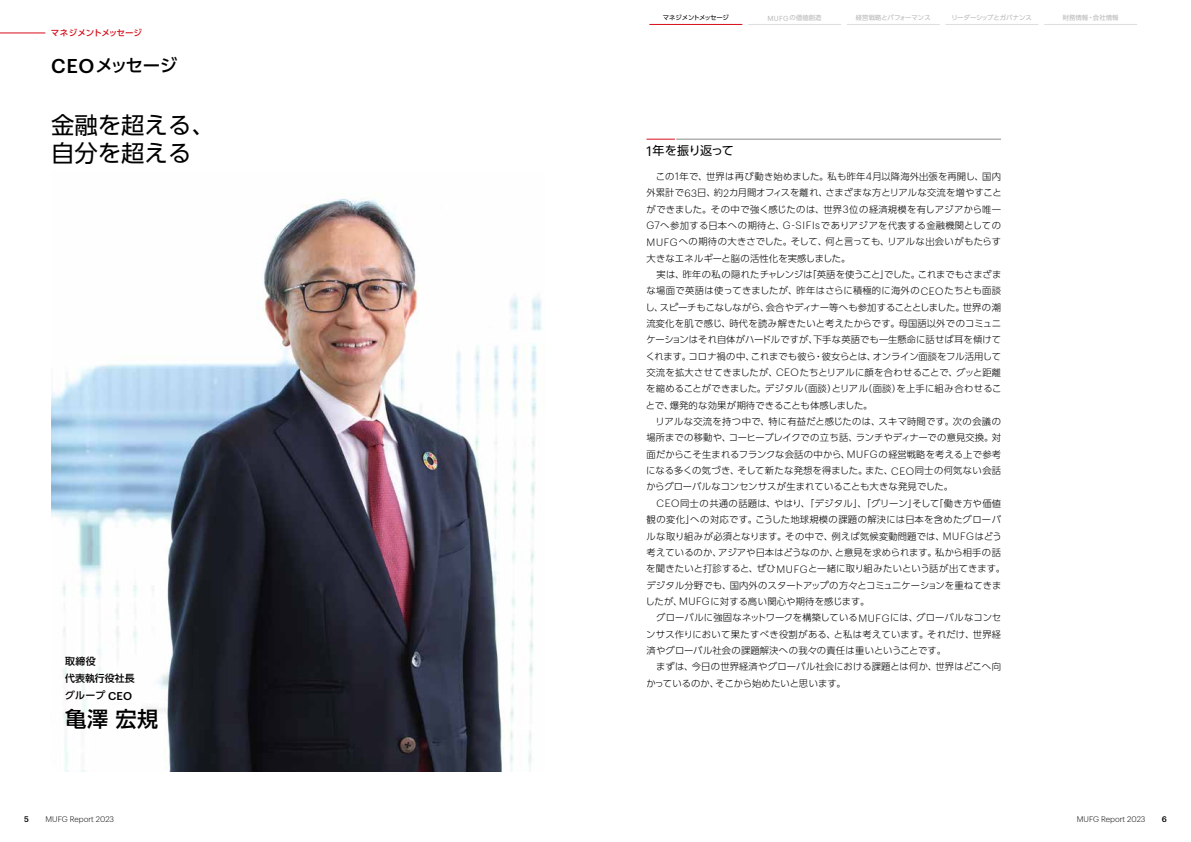
<style>
.page{position:relative;width:1191px;height:842px;background:#fff}
.page>*{position:absolute;margin:0;border:0;box-sizing:border-box;transform-origin:0 0}
.t1{font:23.4px/28.3px "UD Shin Go Pro";color:#000}
.t2{font:500 21.3px "UD Shin Go Pro";color:#000}
.t3{font:500 17.5px "UD Shin Go Pro";letter-spacing:-.075em;color:#000}
.t4{font:12px "UD Shin Go Pro";letter-spacing:-.035em;color:#000}
.t5{font:500 9.9px/17.4px "UD Shin Go Pro";color:#000}
.t6{font:300 9.3px/16.4px "UD Shin Go Pro";letter-spacing:.005em;color:#000;text-align:justify}
.t7{font:500 8.5px "UD Shin Go Pro";letter-spacing:-.005em;color:#d80c18}
.t8{font:300 7.9px "Graphik";color:#000}
.t9{font:500 7.9px "Graphik";color:#000}
.t10{font:6.4px "UD Shin Go Pro";color:#b5b6b6}
.t11{font:6.4px "UD Shin Go Pro";letter-spacing:-.035em;color:#000}
.s1{font-family:"Graphik";font-size:19.6px}
.s2{font-family:"Graphik";font-size:11.1px}
.s3{font-family:"Graphik";font-size:7.1px}
.s4{font-family:"Graphik";font-size:13.4px}
.s5{font-family:"Graphik";font-size:10.4px}
</style>
<div class="page">
<hr style="left:0;top:33px;width:45px;height:1px;background:#d80c18">
<img style="left:51px;top:198px;width:491px;height:573px">
<svg style="left:646px;top:139px;width:29px;height:1px"></svg>
<hr style="left:676px;top:139px;width:325px;height:1px;background:#898989">
<hr style="left:649px;top:24px;width:93px;height:1px;background:#d80c18">
<hr style="left:748px;top:24px;width:93px;height:1px;background:#dcdddd">
<hr style="left:846px;top:24px;width:93px;height:1px;background:#dcdddd">
<hr style="left:945px;top:24px;width:93px;height:1px;background:#dcdddd">
<hr style="left:1044px;top:24px;width:93px;height:1px;background:#dcdddd">
<p class="t7" style="left:51px;top:26px;width:93px">マネジメントメッセージ</p>
<h3 class="t3" style="left:51px;top:51px;width:128px"><span class="s1">CEO</span>メッセージ</h3>
<h1 class="t1" style="left:51px;top:110px;width:165px">金融を超える、自分を超える</h1>
<p class="t5" style="left:65px;top:652px;width:71px">取締役<br>代表執行役社長グループ <span class="s2">CEO</span></p>
<h2 class="t2" style="left:65px;top:701px;width:95px">亀澤宏規</h2>
<p class="t11" style="left:663px;top:13px;width:68px">マネジメントメッセージ</p>
<p class="t10" style="left:767px;top:13px;width:56px"><span class="s3">MUFG</span>の価値創造</p>
<p class="t10" style="left:856px;top:13px;width:76px">経営戦略とパフォーマンス</p>
<p class="t10" style="left:951px;top:13px;width:82px">リーダーシップとガバナンス</p>
<p class="t10" style="left:1062px;top:13px;width:57px">財務情報・会社情報</p>
<p class="t4" style="left:646px;top:141px;width:89px"><span class="s4">1</span>年を振り返って</p>
<p class="t6" style="left:646px;top:168px;width:356px;text-indent:9px">この<span class="s5">1</span>年で、世界は再び動き始めました。私も昨年<span class="s5">4</span>月以降海外出張を再開し、国内外累計で<span class="s5">63</span>日、約<span class="s5">2</span>カ月間オフィスを離れ、さまざまな方とリアルな交流を増やすことができました。その中で強く感じたのは、世界<span class="s5">3</span>位の経済規模を有しアジアから唯一<span class="s5">G7</span>へ参加する日本への期待と、<span class="s5">G-SIFIs</span>でありアジアを代表する金融機関としての<span class="s5">MUFG</span>への期待の大きさでした。そして、何と言っても、リアルな出会いがもたらす大きなエネルギーと脳の活性化を実感しました。</p>
<p class="t6" style="left:645px;top:266px;width:357px;text-indent:11px">実は、昨年の私の隠れたチャレンジは「英語を使うこと」でした。これまでもさまざまな場面で英語は使ってきましたが、昨年はさらに積極的に海外の<span class="s5">CEO</span>たちとも面談し、スピーチもこなしながら、会合やディナー等へも参加することとしました。世界の潮流変化を肌で感じ、時代を読み解きたいと考えたからです。母国語以外でのコミュニケーションはそれ自体がハードルですが、下手な英語でも一生懸命に話せば耳を傾けてくれます。コロナ禍の中、これまでも彼ら・彼女らとは、オンライン面談をフル活用して交流を拡大させてきましたが、<span class="s5">CEO</span>たちとリアルに顔を合わせることで、グッと距離を縮めることができました。デジタル（面談）とリアル（面談）を上手に組み合わせることで、爆発的な効果が期待できることも体感しました。</p>
<p class="t6" style="left:646px;top:413px;width:356px;text-indent:9px">リアルな交流を持つ中で、特に有益だと感じたのは、スキマ時間です。次の会議の場所までの移動や、コーヒーブレイクでの立ち話、ランチやディナーでの意見交換。対面だからこそ生まれるフランクな会話の中から、<span class="s5">MUFG</span>の経営戦略を考える上で参考になる多くの気づき、そして新たな発想を得ました。また、<span class="s5">CEO</span>同士の何気ない会話からグローバルなコンセンサスが生まれていることも大きな発見でした。</p>
<p class="t6" style="left:645px;top:495px;width:361px;text-align:left;text-indent:11px"><span class="s5">CEO</span>同士の共通の話題は、やはり、「デジタル」、「グリーン」そして「働き方や価値観の変化」への対応です。こうした地球規模の課題の解決には日本を含めたグローバルな取り組みが必須となります。その中で、例えば気候変動問題では、<span class="s5">MUFG</span>はどう考えているのか、アジアや日本はどうなのか、と意見を求められます。私から相手の話を聞きたいと打診すると、ぜひ<span class="s5">MUFG</span>と一緒に取り組みたいという話が出てきます。デジタル分野でも、国内外のスタートアップの方々とコミュニケーションを重ねてきましたが、<span class="s5">MUFG</span>に対する高い関心や期待を感じます。</p>
<p class="t6" style="left:646px;top:609px;width:356px;text-indent:10px">グローバルに強固なネットワークを構築している<span class="s5">MUFG</span>には、グローバルなコンセンサス作りにおいて果たすべき役割がある、と私は考えています。それだけ、世界経済やグローバル社会の課題解決への我々の責任は重いということです。</p>
<p class="t6" style="left:646px;top:658px;width:356px;text-indent:10px">まずは、今日の世界経済やグローバル社会における課題とは何か、世界はどこへ向かっているのか、そこから始めたいと思います。</p>
<p class="t9" style="left:24px;top:813px;width:6px">5</p>
<p class="t8" style="left:45px;top:814px;width:70px">MUFG Report 2023</p>
<p class="t8" style="left:1076px;top:814px;width:70px">MUFG Report 2023</p>
<p class="t9" style="left:1161px;top:813px;width:7px">6</p>
</div>
